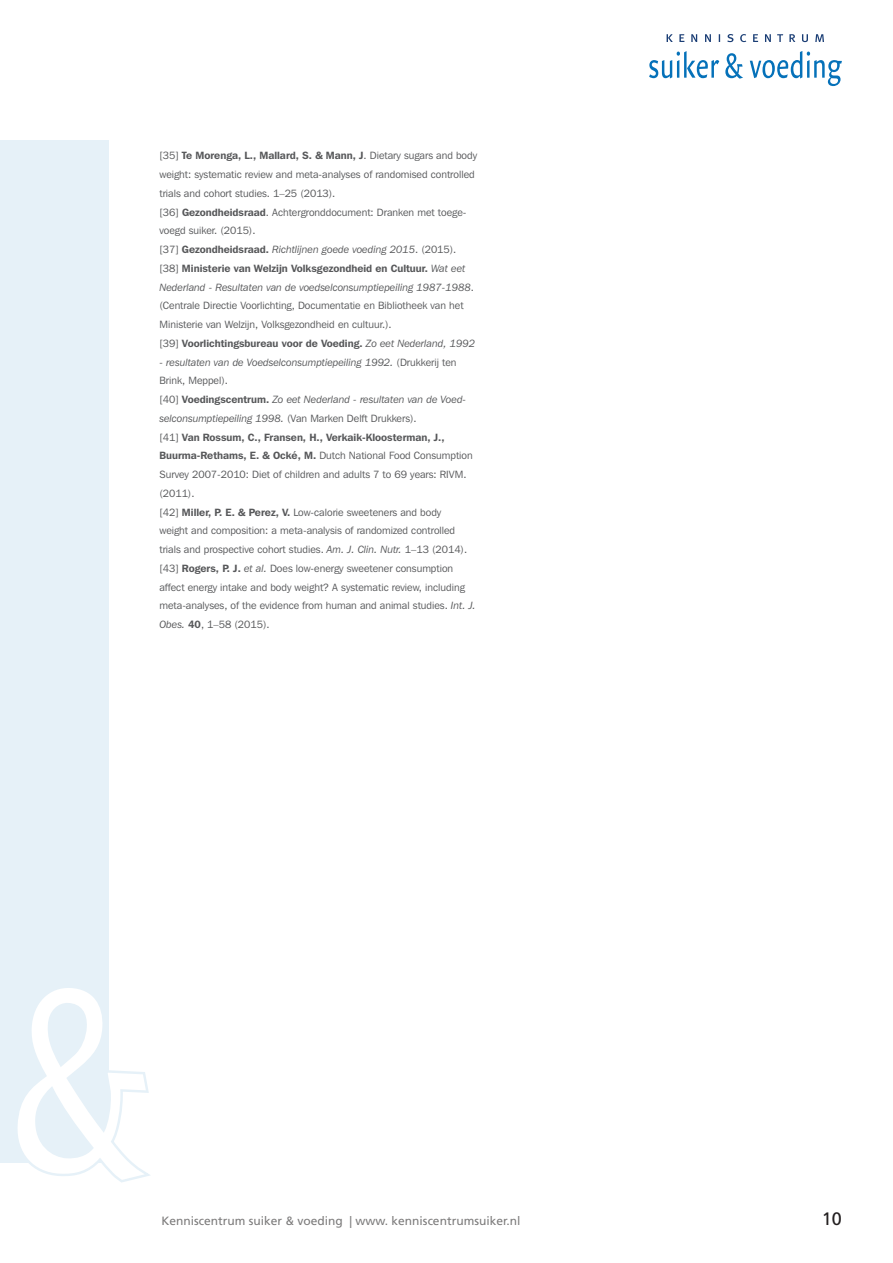
<style>
.page{position:relative;width:893px;height:1263px;background:#fff}
.page>*{position:absolute;margin:0;border:0;box-sizing:border-box;transform-origin:0 0}
.t1{font:18px "Frutiger";color:#231f20}
.t2{font:12px "Frutiger";color:#7c7b7b}
._5__Referenties{font:10.5px/18.8px "Franklin Gothic IT Cby BT";color:#57585a}
._5__Referenties-2{font:italic 10.5px/18.8px "Franklin Gothic IT Cby BT";color:#57585a}
._5__Referenties-3{font:600 10.5px "Franklin Gothic IT Cby BT";color:#57585a}
.s1{font-weight:600}
.s2{font-style:normal}
.s3{font-weight:600;font-style:normal}
.s4{font-style:italic}
.s5{font-weight:400}
.s6{font-weight:400;font-style:italic}
</style>
<div class="page">
<div style="left:0;top:140px;width:108px;height:1023px;background:#e6f1f8"></div>
<svg style="left:18px;top:983px;width:132px;height:200px"></svg>
<svg style="left:649px;top:51px;width:193px;height:35px"></svg>
<svg style="left:667px;top:34px;width:157px;height:8px"></svg>
<p class="_5__Referenties" style="left:159px;top:146px;width:319px">[35] <span class="s1">Te Morenga, L., Mallard, S. &amp; Mann, J</span>. Dietary sugars and body weight: systematic review and meta-analyses of randomised controlled trials and cohort studies. 1–25 (2013).</p>
<p class="_5__Referenties" style="left:159px;top:202px;width:308px">[36] <span class="s1">Gezondheidsraad</span>. Achtergronddocument: Dranken met toege&shy;voegd suiker. (2015).</p>
<p class="_5__Referenties-2" style="left:159px;top:240px;width:298px"><span class="s2">[37]</span> <span class="s3">Gezondheidsraad.</span> Richtlijnen goede voeding 2015<span class="s2">. (2015).</span></p>
<p class="_5__Referenties" style="left:159px;top:259px;width:316px">[38] <span class="s1">Ministerie van Welzijn Volksgezondheid en Cultuur.</span> <span class="s4">Wat eet Nederland - Resultaten van de voedselconsumptiepeiling 1987-1988</span>. (Centrale Directie Voorlichting, Documentatie en Bibliotheek van het Ministerie van Welzijn, Volksgezondheid en cultuur.).</p>
<p class="_5__Referenties-3" style="left:159px;top:336px;width:317px"><span class="s5">[39]</span> Voorlichtingsbureau voor de Voeding. <span class="s6">Zo eet Nederland, 1992</span></p>
<p class="_5__Referenties-2" style="left:159px;top:352px;width:299px">- resultaten van de Voedselconsumptiepeiling 1992. <span class="s2">(Drukkerij ten<br>Brink, Meppel).</span></p>
<p class="_5__Referenties-2" style="left:159px;top:390px;width:308px"><span class="s2">[40]</span> <span class="s3">Voedingscentrum.</span> Zo eet Nederland - resultaten van de Voed&shy;selconsumptiepeiling 1998. <span class="s2">(Van Marken Delft Drukkers).</span></p>
<p class="_5__Referenties" style="left:159px;top:427px;width:315px">[41] <span class="s1">Van Rossum, C., Fransen, H., Verkaik-Kloosterman, J., Buurma-Rethams, E. &amp; Ocké, M.</span> Dutch National Food Consumption Survey 2007-2010: Diet of children and adults 7 to 69 years: RIVM. (2011).</p>
<p class="_5__Referenties" style="left:159px;top:502px;width:318px">[42] <span class="s1">Miller, P. E. &amp; Perez, V.</span> Low-calorie sweeteners and body<br>weight and composition: a meta-analysis of randomized controlled trials and prospective cohort studies. <span class="s4">Am. J. Clin. Nutr.</span> 1–13 (2014). [43] <span class="s1">Rogers, P. J.</span> <span class="s4">et al.</span> Does low-energy sweetener consumption affect energy intake and body weight? A systematic review, including meta-analyses, of the evidence from human and animal studies. <span class="s4">Int. J.<br>Obes.</span> <span class="s1">40</span>, 1–58 (2015).</p>
<p class="t2" style="left:162px;top:1213px;width:360px">Kenniscentrum suiker &amp; voeding | www. kenniscentrumsuiker.nl</p>
<h1 class="t1" style="left:822px;top:1208px;width:22px">10</h1>
</div>
